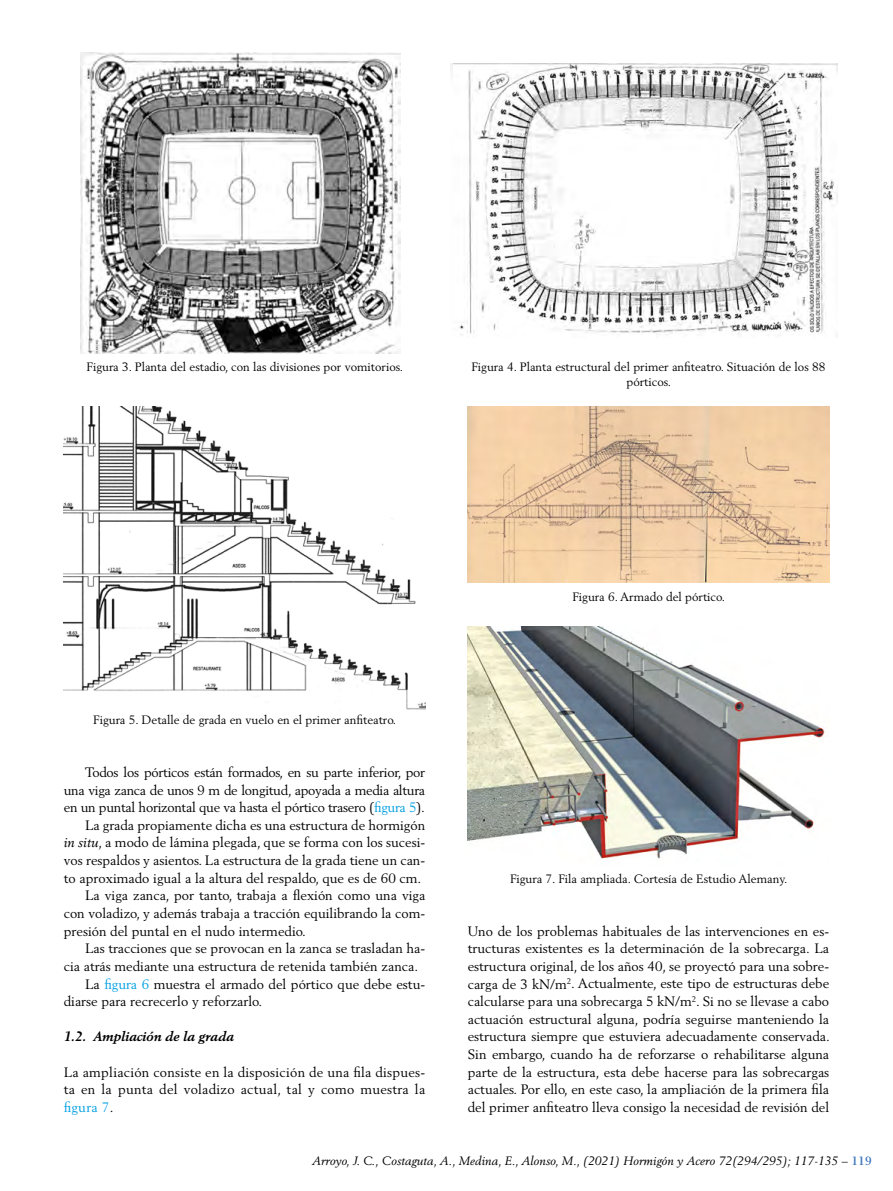
<style>
.page{position:relative;width:893px;height:1191px;background:#fff}
.page>*{position:absolute;margin:0;border:0;box-sizing:border-box;transform-origin:0 0}
.t1{font:13.5px/17.5px "Berling LT Std";color:#000;text-align:justify}
.t2{font:13.5px "Berling LT Std";letter-spacing:-.02em;color:#000}
.t3{font:italic 700 13.5px "Berling LT Std";color:#000}
.t4{font:12px/15px "Berling LT Std";color:#000;text-align:center}
.t5{font:italic 12px "Berling LT Std";letter-spacing:.01em;color:#000}
.s1{color:#009fe3}
.s2{font-style:italic}
.s3{font-weight:700;font-style:normal;color:#417abe}
</style>
<div class="page">
<img style="left:451px;top:64px;width:387px;height:271px">
<img style="left:80px;top:53px;width:321px;height:301px">
<img style="left:64px;top:407px;width:361px;height:303px">
<img style="left:468px;top:407px;width:361px;height:175px">
<img style="left:468px;top:626px;width:358px;height:233px">
<p class="t4" style="left:87px;top:359px;width:318px">Figura 3. Planta del estadio, con las divisiones por vomitorios.</p>
<p class="t4" style="left:471px;top:359px;width:355px">Figura 4. Planta estructural del primer anfiteatro. Situación de los 88 pórticos.</p>
<p class="t4" style="left:572px;top:589px;width:154px">Figura 6. Armado del pórtico.</p>
<p class="t4" style="left:93px;top:712px;width:304px">Figura 5. Detalle de grada en vuelo en el primer anfiteatro.</p>
<p class="t2" style="left:85px;top:764px;width:342px">Todos los pórticos están formados, en su parte inferior, por</p>
<p class="t2" style="left:64px;top:781px;width:363px">una viga zanca de unos 9 m de longitud, apoyada a media altura</p>
<p class="t2" style="left:64px;top:799px;width:363px">en un puntal horizontal que va hasta el pórtico trasero (<span class="s1">figura 5</span>).</p>
<p class="t1" style="left:85px;top:816px;width:342px">La grada propiamente dicha es una estructura de hormigón</p>
<p class="t1" style="left:64px;top:833px;width:363px"><span class="s2">in situ</span>, a modo de lámina plegada, que se forma con los sucesi-</p>
<p class="t1" style="left:64px;top:851px;width:363px">vos respaldos y asientos. La estructura de la grada tiene un can-</p>
<p class="t1" style="left:64px;top:869px;width:359px">to aproximado igual a la altura del respaldo, que es de 60 cm.</p>
<p class="t1" style="left:85px;top:886px;width:342px">La viga zanca, por tanto, trabaja a flexión como una viga</p>
<p class="t1" style="left:64px;top:904px;width:363px">con voladizo, y además trabaja a tracción equilibrando la com-</p>
<p class="t1" style="left:64px;top:922px;width:244px">presión del puntal en el nudo intermedio.</p>
<p class="t1" style="left:85px;top:939px;width:342px">Las tracciones que se provocan en la zanca se trasladan ha-</p>
<p class="t1" style="left:64px;top:957px;width:356px">cia atrás mediante una estructura de retenida también zanca.</p>
<p class="t1" style="left:85px;top:975px;width:342px">La <span class="s1">figura 6</span> muestra el armado del pórtico que debe estu-</p>
<p class="t1" style="left:64px;top:992px;width:200px">diarse para recrecerlo y reforzarlo.</p>
<p class="t3" style="left:64px;top:1028px;width:172px">1.2. Ampliación de la grada</p>
<p class="t1" style="left:64px;top:1063px;width:363px">La ampliación consiste en la disposición de una fila dispues&shy;ta en la punta del voladizo actual, tal y como muestra la <span class="s1">figura 7</span>.</p>
<p class="t4" style="left:510px;top:871px;width:279px">Figura 7. Fila ampliada. Cortesía de Estudio Alemany.</p>
<p class="t1" style="left:468px;top:922px;width:364px">Uno de los problemas habituales de las intervenciones en es&shy;tructuras existentes es la determinación de la sobrecarga. La estructura original, de los años 40, se proyectó para una sobre&shy;carga de 3 kN/m<sup>2</sup>. Actualmente, este tipo de estructuras debe calcularse para una sobrecarga 5 kN/m<sup>2</sup>. Si no se llevase a cabo actuación estructural alguna, podría seguirse manteniendo la estructura siempre que estuviera adecuadamente conservada.<br>Sin embargo, cuando ha de reforzarse o rehabilitarse alguna parte de la estructura, esta debe hacerse para las sobrecargas actuales. Por ello, en este caso, la ampliación de la primera fila del primer anfiteatro lleva consigo la necesidad de revisión del</p>
<p class="t5" style="left:312px;top:1153px;width:561px">Arroyo, J. C., Costaguta, A., Medina, E., Alonso, M., (2021) Hormigón y Acero 72(294/295); 117-135 – <span class="s3">119</span></p>
</div>
